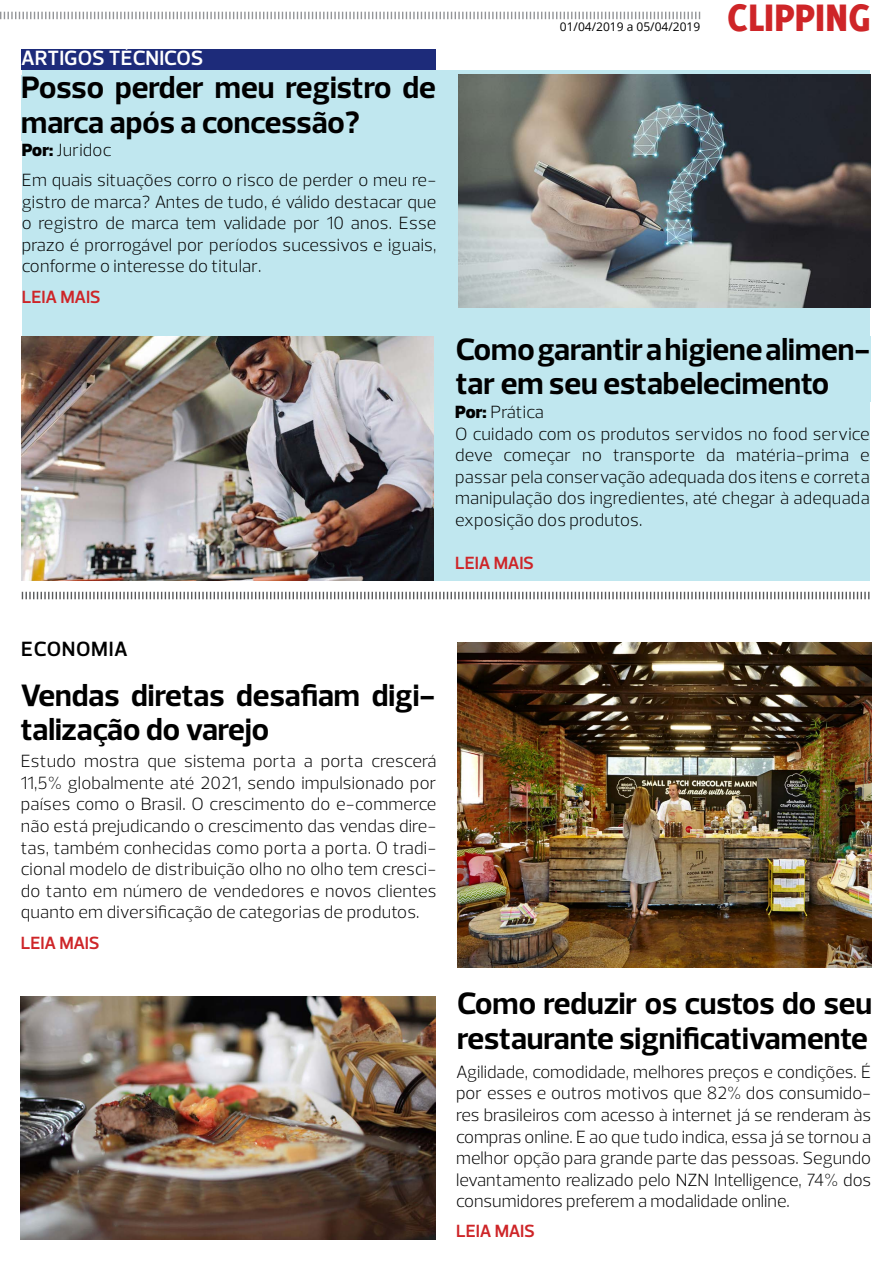
<style>
.page{position:relative;width:893px;height:1263px;background:#fff}
.page>*{position:absolute;margin:0;border:0;box-sizing:border-box;transform-origin:0 0}
.t1{font:800 42px "Delicious";color:#ce2528}
.t2{font:700 31.5px/34.5px "Prelo";color:#000}
.t3{font:600 21px "Prelo";color:#fff}
.t4{font:600 21px "Prelo";letter-spacing:.03em;color:#000}
.t5{font:300 18px/21.6px "Prelo";letter-spacing:.01em;color:#000;text-align:justify}
.t6{font:600 18px "Prelo";letter-spacing:-.015em;color:#ce2528}
.t7{font:12px "Open Sans";color:#000}
.s1{font-weight:900}
</style>
<div class="page">
<svg style="left:0;top:12px;width:700px;height:8px"></svg>
<svg style="left:21px;top:591px;width:849px;height:9px"></svg>
<div style="left:21px;top:49px;width:415px;height:21px;background:#1d2b7a"></div>
<img style="left:457px;top:642px;width:414px;height:325px">
<div style="left:22px;top:70px;width:847px;height:510px;background:#c0e7ef"></div>
<img style="left:458px;top:74px;width:413px;height:233px">
<div style="left:456px;top:336px;width:414px;height:65px;background:#c0e7ef"></div>
<div style="left:455px;top:404px;width:415px;height:176px;background:#c0e7ef"></div>
<img style="left:22px;top:336px;width:412px;height:244px">
<img style="left:20px;top:996px;width:416px;height:244px">
<div style="left:21px;top:75px;width:415px;height:65px;background:#c0e7ef"></div>
<p class="t3" style="left:21px;top:45px;width:184px">ARTIGOS TÉCNICOS</p>
<h2 class="t2" style="left:21px;top:71px;width:416px">Posso perder meu registro de marca após a concessão?</h2>
<p class="t5" style="left:22px;top:135px;width:416px;line-height:30.2px"><span class="s1">Por:</span> Juridoc<br>Em quais situações corro o risco de perder o meu re-</p>
<p class="t5" style="left:22px;top:191px;width:416px">gistro de marca? Antes de tudo, é válido destacar que o registro de marca tem validade por 10 anos. Esse prazo é prorrogável por períodos sucessivos e iguais, conforme o interesse do titular.</p>
<p class="t6" style="left:22px;top:285px;width:80px">LEIA MAIS</p>
<p class="t7" style="left:560px;top:18px;width:142px">01/04/2019 a 05/04/2019</p>
<h1 class="t1" style="left:727px;top:-7px;width:145px">CLIPPING</h1>
<h2 class="t2" style="left:456px;top:332px;width:416px">Como garantir a higiene alimen&shy;tar em seu estabelecimento</h2>
<p class="t5" style="left:455px;top:401px;width:416px;text-align:left"><span class="s1">Por:</span> Prática<br>O cuidado com os produtos servidos no food service deve começar no transporte da matéria-prima e passar pela conservação adequada dos itens e correta manipulação dos ingredientes, até chegar à adequada exposição dos produtos.</p>
<p class="t6" style="left:455px;top:552px;width:80px">LEIA MAIS</p>
<p class="t4" style="left:21px;top:636px;width:108px">ECONOMIA</p>
<h2 class="t2" style="left:21px;top:678px;width:416px">Vendas diretas desafiam digi&shy;talização do varejo</h2>
<p class="t5" style="left:21px;top:750px;width:417px">Estudo mostra que sistema porta a porta crescerá 11,5% globalmente até 2021, sendo impulsionado por países como o Brasil. O crescimento do e-commerce não está prejudicando o crescimento das vendas dire&shy;tas, também conhecidas como porta a porta. O tradi&shy;cional modelo de distribuição olho no olho tem cresci&shy;do tanto em número de vendedores e novos clientes quanto em diversificação de categorias de produtos.</p>
<p class="t6" style="left:21px;top:931px;width:80px">LEIA MAIS</p>
<h2 class="t2" style="left:457px;top:987px;width:417px">Como reduzir os custos do seu restaurante significativamente</h2>
<p class="t5" style="left:456px;top:1061px;width:417px">Agilidade, comodidade, melhores preços e condições. É por esses e outros motivos que 82% dos consumido&shy;res brasileiros com acesso à internet já se renderam às compras online. E ao que tudo indica, essa já se tornou a melhor opção para grande parte das pessoas. Segundo levantamento realizado pelo NZN Intelligence, 74% dos consumidores preferem a modalidade online.</p>
<p class="t6" style="left:456px;top:1220px;width:80px">LEIA MAIS</p>
</div>
